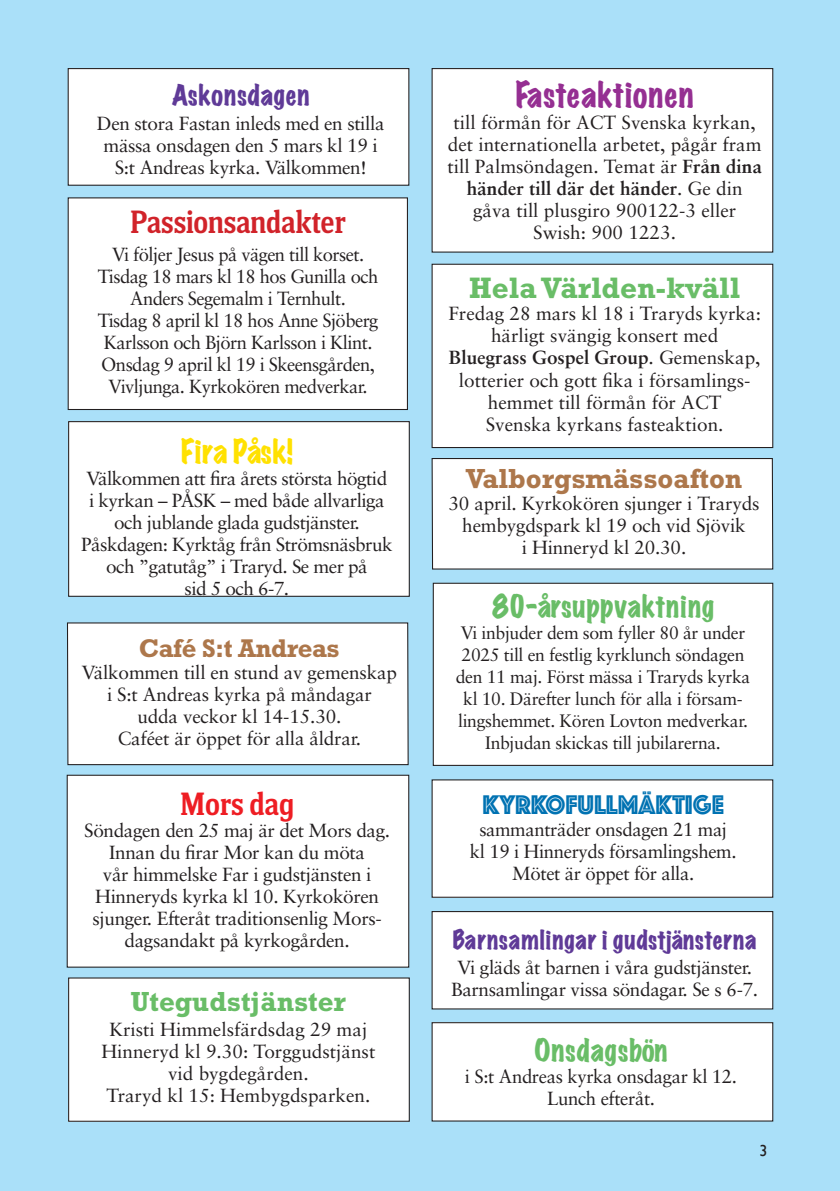
<style>
.page{position:relative;width:840px;height:1191px;background:#fff}
.page>*{position:absolute;margin:0;border:0;box-sizing:border-box;transform-origin:0 0}
.t1{font:700 32px "Waxholm Display";color:#d1232a}
.t2{font:expanded 32px "Marker Felt";letter-spacing:.03em;color:#952f92;scale:.92 1}
.t3{font:700 32px "Waxholm Display";color:#ee1d23}
.t4{font:700 30px "Rockwell Std";color:#69bd67}
.t5{font:expanded 30px "Marker Felt";letter-spacing:.01em;color:#ffe101;scale:.92 1}
.t6{font:expanded 28px "Marker Felt";letter-spacing:.03em;color:#69bd67;scale:.92 1}
.t7{font:700 28px "Rockwell Std";color:#ad774b}
.t8{font:28px "Phosphate Inline";color:#0072b2;scale:.96 1}
.t9{font:700 28px "Rockwell Std";color:#69bd67}
.t10{font:700 26px "Rockwell Std";letter-spacing:-.02em;color:#ad774b}
.t11{font:expanded 26px "Marker Felt";letter-spacing:.035em;color:#5f3a97;scale:.92 1}
.t12{font:expanded 24px "Marker Felt";letter-spacing:.04em;color:#5f3a97;scale:.92 1}
.t13{font:19px/22px "Sabon LT Pro";letter-spacing:-.02em;color:#231f20;text-align:center}
.t14{font:19px/22px "Sabon LT Pro";color:#231f20;text-align:center}
.t15{font:18px/22px "Sabon LT Pro";letter-spacing:-.02em;color:#231f20;text-align:center}
.t16{font:16px "Gill Sans";color:#231f20}
.s1{font-weight:700}
</style>
<div class="page">
<div style="left:0;top:0;width:839px;height:1191px;background:#aae0f9"></div>
<div style="left:432px;top:69px;width:340px;height:183px;background:#fff"></div>
<div style="left:431px;top:68px;width:341px;height:185px;border:1px solid #231f20"></div>
<div style="left:432px;top:264px;width:340px;height:183px;background:#fff"></div>
<div style="left:431px;top:264px;width:341px;height:184px;border:1px solid #231f20"></div>
<div style="left:433px;top:583px;width:339px;height:182px;background:#fff"></div>
<div style="left:432px;top:583px;width:340px;height:183px;border:1px solid #231f20"></div>
<div style="left:432px;top:1022px;width:340px;height:99px;background:#fff"></div>
<div style="left:431px;top:1022px;width:341px;height:99px;border:1px solid #231f20"></div>
<div style="left:67px;top:623px;width:341px;height:141px;background:#fff"></div>
<div style="left:67px;top:622px;width:341px;height:143px;border:1px solid #231f20"></div>
<div style="left:68px;top:69px;width:340px;height:116px;background:#fff"></div>
<div style="left:68px;top:68px;width:341px;height:118px;border:1px solid #231f20"></div>
<div style="left:68px;top:198px;width:339px;height:211px;background:#fff"></div>
<div style="left:68px;top:197px;width:340px;height:213px;border:1px solid #231f20"></div>
<div style="left:432px;top:458px;width:340px;height:111px;background:#fff"></div>
<div style="left:431px;top:458px;width:341px;height:111px;border:1px solid #231f20"></div>
<div style="left:69px;top:421px;width:340px;height:175px;background:#fff"></div>
<div style="left:68px;top:421px;width:341px;height:176px;border:1px solid #231f20"></div>
<div style="left:432px;top:780px;width:340px;height:117px;background:#fff"></div>
<div style="left:67px;top:775px;width:341px;height:192px;background:#fff"></div>
<div style="left:67px;top:774px;width:342px;height:193px;border:1px solid #231f20"></div>
<div style="left:69px;top:978px;width:340px;height:143px;background:#fff"></div>
<div style="left:432px;top:911px;width:340px;height:98px;background:#fff"></div>
<div style="left:431px;top:911px;width:341px;height:98px;border:1px solid #231f20"></div>
<p class="t11" style="left:172px;top:74px;width:151px">Askonsdagen</p>
<p class="t13" style="left:97px;top:112px;width:289px">Den stora Fastan inleds med en stilla mässa onsdagen den 5 mars kl 19 i<br>S:t Andreas kyrka. Välkommen!</p>
<p class="t1" style="left:130px;top:204px;width:217px">Passionsandakter</p>
<p class="t13" style="left:112px;top:243px;width:253px">Vi följer Jesus på vägen till korset.</p>
<p class="t13" style="left:98px;top:265px;width:282px">Tisdag 18 mars kl 18 hos Gunilla och<br>Anders Segemalm i Ternhult.</p>
<p class="t13" style="left:98px;top:309px;width:282px">Tisdag 8 april kl 18 hos Anne Sjöberg Karlsson och Björn Karlsson i Klint.<br>Onsdag 9 april kl 19 i Skeensgården, Vivljunga. Kyrkokören medverkar.</p>
<p class="t5" style="left:181px;top:427px;width:123px">Fira Påsk!</p>
<p class="t13" style="left:81px;top:466px;width:312px">Välkommen att fira årets största högtid<br>i kyrkan – PÅSK – med både allvarliga och jublande glada gudstjänster.<br>Påskdagen: Kyrktåg från Strömsnäsbruk och ”gatutåg” i Traryd. Se mer på<br>sid 5 och 6-7.</p>
<p class="t10" style="left:139px;top:633px;width:202px">Café S:t Andreas</p>
<p class="t13" style="left:82px;top:661px;width:316px">Välkommen till en stund av gemenskap</p>
<p class="t13" style="left:107px;top:683px;width:266px">i S:t Andreas kyrka på måndagar</p>
<p class="t13" style="left:137px;top:705px;width:205px">udda veckor kl 14-15.30.</p>
<p class="t13" style="left:118px;top:727px;width:245px">Caféet är öppet för alla åldrar.</p>
<p class="t3" style="left:180px;top:786px;width:116px">Mors dag</p>
<p class="t13" style="left:84px;top:819px;width:307px">Söndagen den 25 maj är det Mors dag.<br>Innan du firar Mor kan du möta<br>vår himmelske Far i gudstjänsten i Hinneryds kyrka kl 10. Kyrkokören sjunger. Efteråt traditionsenlig Mors&shy;dagsandakt på kyrkogården.</p>
<p class="t9" style="left:131px;top:984px;width:217px">Utegudstjänster</p>
<p class="t14" style="left:109px;top:1017px;width:259px">Kristi Himmelsfärdsdag 29 maj</p>
<p class="t14" style="left:101px;top:1039px;width:275px">Hinneryd kl 9.30: Torggudstjänst vid bygdegården.</p>
<p class="t14" style="left:106px;top:1083px;width:265px">Traryd kl 15: Hembygdsparken.</p>
<p class="t2" style="left:515px;top:69px;width:195px">Fasteaktionen</p>
<p class="t14" style="left:447px;top:111px;width:316px">till förmån för ACT Svenska kyrkan, det internationella arbetet, pågår fram till Palmsöndagen. Temat är <span class="s1">Från dina händer till där det händer</span>. Ge din gåva till plusgiro 900122-3 eller Swish: 900 1223.</p>
<p class="t4" style="left:469px;top:271px;width:272px">Hela Världen-kväll</p>
<p class="t14" style="left:448px;top:302px;width:314px">Fredag 28 mars kl 18 i Traryds kyrka: härligt svängig konsert med<br><span class="s1">Bluegrass Gospel Group</span>. Gemenskap, lotterier och gott fika i församlings&shy;hemmet till förmån för ACT<br>Svenska kyrkans fasteaktion.</p>
<p class="t7" style="left:465px;top:462px;width:278px">Valborgsmässoafton</p>
<p class="t13" style="left:448px;top:492px;width:312px">30 april. Kyrkokören sjunger i Traryds hembygdspark kl 19 och vid Sjövik<br>i Hinneryd kl 20.30.</p>
<p class="t6" style="left:492px;top:584px;width:242px">80-årsuppvaktning</p>
<p class="t15" style="left:455px;top:621px;width:296px">Vi inbjuder dem som fyller 80 år under 2025 till en festlig kyrklunch söndagen den 11 maj. Först mässa i Traryds kyrka kl 10. Därefter lunch för alla i försam&shy;lingshemmet. Kören Lovton medverkar.<br>Inbjudan skickas till jubilarerna.</p>
<p class="t8" style="left:482px;top:785px;width:253px">KYRKOFULLMÄKTIGE</p>
<p class="t13" style="left:469px;top:818px;width:268px">sammanträder onsdagen 21 maj kl 19 i Hinneryds församlingshem.<br>Mötet är öppet för alla.</p>
<p class="t12" style="left:452px;top:921px;width:331px">Barnsamlingar i gudstjänsterna</p>
<p class="t13" style="left:451px;top:956px;width:308px">Vi gläds åt barnen i våra gudstjänster.<br>Barnsamlingar vissa söndagar. Se s 6-7.</p>
<p class="t6" style="left:534px;top:1027px;width:146px">Onsdagsbön</p>
<p class="t13" style="left:464px;top:1064px;width:273px">i S:t Andreas kyrka onsdagar kl 12.<br>Lunch efteråt.</p>
<p class="t16" style="left:759px;top:1141px;width:9px">3</p>
<p class="t16" style="left:762px;top:1143px;width:9px">3</p>
</div>
